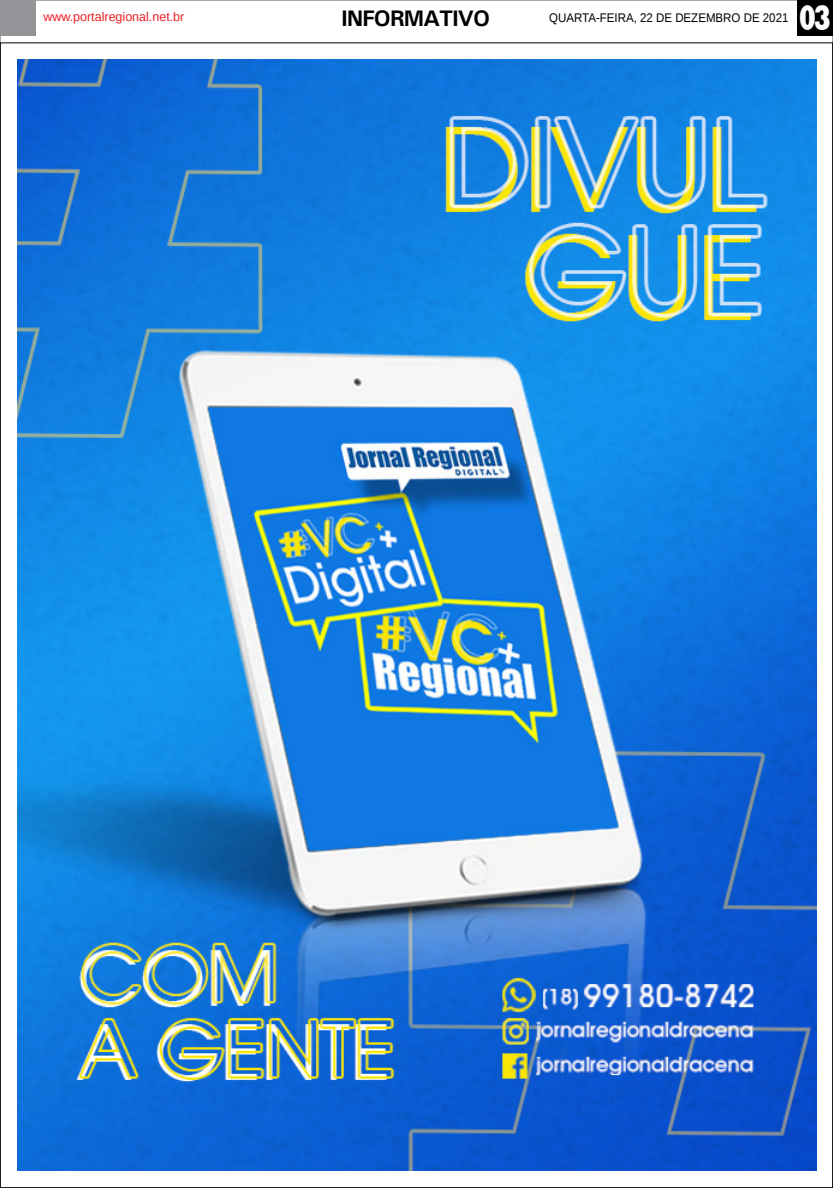
<style>
.page{position:relative;width:833px;height:1188px;background:#fff}
.page>*{position:absolute;margin:0;border:0;box-sizing:border-box;transform-origin:0 0}
.t1{font:800 36.12px "Rockwell";color:#fff;scale:.7 1}
.TITULO_PG{font:700 22.5px "Univers";letter-spacing:-.04em;color:#000}
.DATA_PG{font:12.5px "Liberation Sans";color:#000;scale:.92 1}
.DATA_PG-2{font:12.5px "Liberation Sans";color:#ed1d24}
</style>
<div class="page">
<div style="left:0;top:0;width:35px;height:35px;background:#939598"></div>
<div style="left:797px;top:0;width:36px;height:35px;background:#000"></div>
<img style="left:18px;top:59px;width:798px;height:1111px">
<p class="DATA_PG-2" style="left:43px;top:10px;width:143px">www.portalregional.net.br</p>
<p class="TITULO_PG" style="left:342px;top:5px;width:150px">INFORMATIVO</p>
<p class="DATA_PG" style="left:549px;top:10px;width:262px">QUARTA-FEIRA, 22 DE DEZEMBRO DE 2021</p>
<p class="t1" style="left:799px;top:-3px;width:48px">03</p>
</div>
